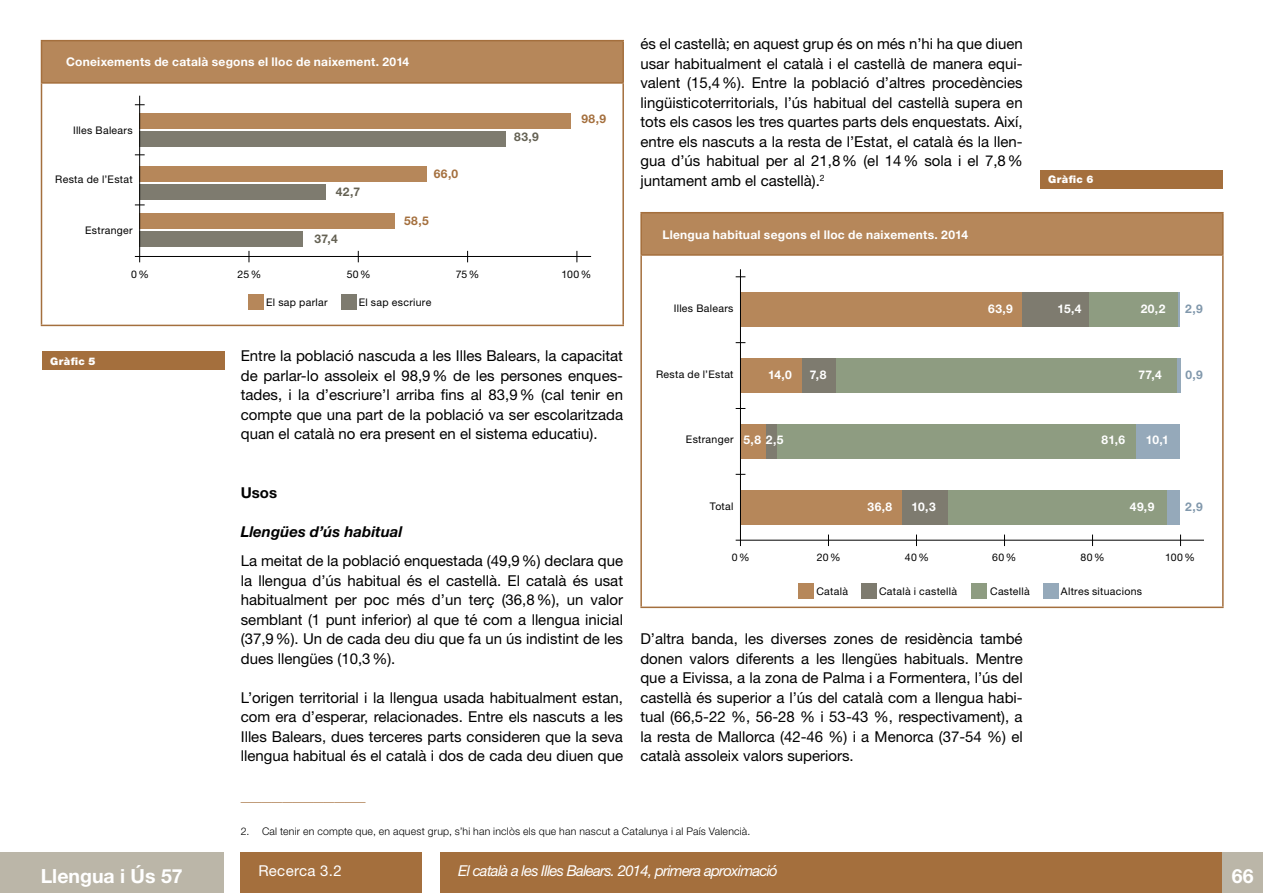
<style>
.page{position:relative;width:1263px;height:893px;background:#fff}
.page>*{position:absolute;margin:0;border:0;box-sizing:border-box;transform-origin:0 0}
.t1{font:700 19.5px "Helvetica Neue LT";color:#fff}
.t2{font:15px/19.5px "Helvetica Neue LT";color:#000;text-align:justify}
.t3{font:italic 15px "Helvetica Neue LT";letter-spacing:-.05em;color:#fff}
.t4{font:italic 700 15px "Helvetica Neue LT";color:#000}
.t5{font:15px "Helvetica Neue LT";letter-spacing:.02em;color:#fff}
.t6{font:700 15px "Helvetica Neue LT";color:#000}
.t7{font:700 12px "Helvetica Neue LT";letter-spacing:.02em;color:#fff}
.t8{font:700 12px "Helvetica Neue LT";color:#a46f3d}
.t9{font:700 12px "Helvetica Neue LT";color:#646153}
.t10{font:700 12px "Helvetica Neue LT";color:#8198ac}
.t11{font:10.5px "Helvetica Neue LT";letter-spacing:.03em;color:#000}
.t12{font:300 10.5px "Helvetica Neue LT";letter-spacing:.02em;color:#000}
.t13{font:900 10.5px "Helvetica Neue LT";letter-spacing:.04em;color:#fff}
.t14{font:10.5px "Stone Sans";color:#a46f3d}
</style>
<div class="page">
<div style="left:0;top:852px;width:223px;height:41px;background:#bbb6a8"></div>
<div style="left:1222px;top:852px;width:41px;height:41px;background:#bbb6a8"></div>
<div style="left:241px;top:852px;width:181px;height:41px;background:#a46f3d"></div>
<div style="left:440px;top:852px;width:782px;height:41px;background:#a46f3d"></div>
<div style="left:641px;top:213px;width:582px;height:42px;background:#b6875a"></div>
<hr style="left:640px;top:256px;width:2px;height:351px;background:#a46f3d">
<hr style="left:1222px;top:256px;width:1px;height:351px;background:#a46f3d">
<hr style="left:640px;top:607px;width:583px;height:1px;background:#a46f3d">
<hr style="left:640px;top:212px;width:583px;height:1px;background:#a46f3d">
<hr style="left:640px;top:213px;width:2px;height:41px;background:#a46f3d">
<hr style="left:1222px;top:213px;width:1px;height:41px;background:#a46f3d">
<hr style="left:640px;top:254px;width:583px;height:2px;background:#a46f3d">
<hr style="left:1178px;top:292px;width:2px;height:34px;background:#95a9ba">
<div style="left:1089px;top:292px;width:89px;height:34px;background:#8e9c81"></div>
<div style="left:1021px;top:292px;width:68px;height:34px;background:#7e7b6f"></div>
<div style="left:740px;top:292px;width:281px;height:34px;background:#b6875a"></div>
<hr style="left:1177px;top:359px;width:3px;height:34px;background:#95a9ba">
<div style="left:836px;top:359px;width:340px;height:34px;background:#8e9c81"></div>
<div style="left:802px;top:359px;width:34px;height:34px;background:#7e7b6f"></div>
<div style="left:740px;top:359px;width:61px;height:34px;background:#b6875a"></div>
<div style="left:1136px;top:424px;width:44px;height:34px;background:#95a9ba"></div>
<div style="left:777px;top:424px;width:358px;height:34px;background:#8e9c81"></div>
<div style="left:766px;top:424px;width:10px;height:34px;background:#7e7b6f"></div>
<div style="left:740px;top:424px;width:25px;height:34px;background:#b6875a"></div>
<div style="left:1167px;top:491px;width:12px;height:34px;background:#95a9ba"></div>
<div style="left:947px;top:491px;width:220px;height:34px;background:#8e9c81"></div>
<div style="left:902px;top:491px;width:45px;height:34px;background:#7e7b6f"></div>
<div style="left:740px;top:491px;width:162px;height:34px;background:#b6875a"></div>
<div style="left:42px;top:41px;width:581px;height:42px;background:#b6875a"></div>
<hr style="left:41px;top:84px;width:1px;height:241px;background:#a46f3d">
<hr style="left:622px;top:84px;width:2px;height:241px;background:#a46f3d">
<hr style="left:41px;top:325px;width:583px;height:1px;background:#a46f3d">
<hr style="left:41px;top:40px;width:583px;height:1px;background:#a46f3d">
<hr style="left:41px;top:41px;width:1px;height:41px;background:#a46f3d">
<hr style="left:622px;top:41px;width:2px;height:41px;background:#a46f3d">
<hr style="left:41px;top:82px;width:583px;height:2px;background:#a46f3d">
<div style="left:139px;top:231px;width:163px;height:16px;background:#7e7b6f"></div>
<div style="left:139px;top:213px;width:255px;height:16px;background:#b6875a"></div>
<div style="left:139px;top:184px;width:186px;height:16px;background:#7e7b6f"></div>
<div style="left:139px;top:166px;width:288px;height:16px;background:#b6875a"></div>
<div style="left:139px;top:131px;width:366px;height:16px;background:#7e7b6f"></div>
<div style="left:139px;top:113px;width:432px;height:15px;background:#b6875a"></div>
<div style="left:42px;top:351px;width:182px;height:19px;background:#a46f3d"></div>
<div style="left:1040px;top:170px;width:182px;height:18px;background:#a46f3d"></div>
<hr style="left:135px;top:256px;width:456px;height:1px;background:#000">
<hr style="left:139px;top:96px;width:1px;height:166px;background:#000">
<div style="left:248px;top:294px;width:16px;height:15px;background:#b6875a"></div>
<div style="left:341px;top:294px;width:15px;height:15px;background:#7e7b6f"></div>
<hr style="left:736px;top:540px;width:468px;height:1px;background:#000">
<hr style="left:740px;top:269px;width:1px;height:277px;background:#000">
<div style="left:797px;top:583px;width:16px;height:15px;background:#b6875a"></div>
<div style="left:971px;top:583px;width:16px;height:15px;background:#8e9c81"></div>
<div style="left:861px;top:583px;width:16px;height:15px;background:#7e7b6f"></div>
<div style="left:1043px;top:583px;width:15px;height:15px;background:#95a9ba"></div>
<p class="t7" style="left:66px;top:55px;width:345px">Coneixements de català segons el lloc de naixement. 2014</p>
<p class="t11" style="left:73px;top:124px;width:61px">Illes Balears</p>
<p class="t11" style="left:55px;top:173px;width:79px">Resta de l’Estat</p>
<p class="t8" style="left:434px;top:166px;width:26px">66,0</p>
<p class="t9" style="left:514px;top:129px;width:26px">83,9</p>
<p class="t8" style="left:581px;top:111px;width:26px">98,9</p>
<p class="t9" style="left:336px;top:184px;width:26px">42,7</p>
<p class="t9" style="left:315px;top:232px;width:25px">37,4</p>
<p class="t8" style="left:404px;top:214px;width:26px">58,5</p>
<p class="t11" style="left:85px;top:224px;width:49px">Estranger</p>
<p class="t11" style="left:131px;top:268px;width:19px">0%</p>
<p class="t11" style="left:237px;top:268px;width:25px">25%</p>
<p class="t11" style="left:347px;top:268px;width:25px">50%</p>
<p class="t11" style="left:456px;top:268px;width:25px">75%</p>
<p class="t11" style="left:562px;top:268px;width:31px">100%</p>
<p class="t13" style="left:50px;top:355px;width:47px">Gràfic 5</p>
<p class="t11" style="left:266px;top:296px;width:63px">El sap parlar</p>
<p class="t11" style="left:359px;top:296px;width:74px">El sap escriure</p>
<p class="t2" style="left:241px;top:346px;width:384px">Entre la població nascuda a les Illes Balears, la capacitat de parlar-lo assoleix el 98,9% de les persones enques&shy;tades, i la d’escriure’l arriba fins al 83,9% (cal tenir en compte que una part de la població va ser escolaritzada quan el català no era present en el sistema educatiu).</p>
<p class="t6" style="left:241px;top:483px;width:38px">Usos</p>
<p class="t4" style="left:241px;top:522px;width:163px">Llengües d’ús habitual</p>
<p class="t2" style="left:241px;top:551px;width:384px">La meitat de la població enquestada (49,9%) declara que la llengua d’ús habitual és el castellà. El català és usat habitualment per poc més d’un terç (36,8%), un valor semblant (1 punt inferior) al que té com a llengua inicial (37,9%). Un de cada deu diu que fa un ús indistint de les dues llengües (10,3%).</p>
<p class="t2" style="left:241px;top:687px;width:384px">L’origen territorial i la llengua usada habitualment estan, com era d’esperar, relacionades. Entre els nascuts a les Illes Balears, dues terceres parts consideren que la seva llengua habitual és el català i dos de cada deu diuen que</p>
<p class="t2" style="left:640px;top:34px;width:384px">és el castellà; en aquest grup és on més n’hi ha que diuen usar habitualment el català i el castellà de manera equi&shy;valent (15,4%). Entre la població d’altres procedències lingüisticoterritorials, l’ús habitual del castellà supera en tots els casos les tres quartes parts dels enquestats. Així, entre els nascuts a la resta de l’Estat, el català és la llen&shy;gua d’ús habitual per al 21,8% (el 14% sola i el 7,8% juntament amb el castellà).<sup>2</sup></p>
<p class="t13" style="left:1048px;top:173px;width:47px">Gràfic 6</p>
<p class="t7" style="left:662px;top:227px;width:307px">Llengua habitual segons el lloc de naixements. 2014</p>
<p class="t11" style="left:674px;top:302px;width:61px">Illes Balears</p>
<p class="t7" style="left:988px;top:301px;width:26px">63,9</p>
<p class="t7" style="left:1057px;top:301px;width:26px">15,4</p>
<p class="t7" style="left:1141px;top:301px;width:26px">20,2</p>
<p class="t10" style="left:1185px;top:301px;width:19px">2,9</p>
<p class="t11" style="left:656px;top:368px;width:79px">Resta de l’Estat</p>
<p class="t7" style="left:768px;top:368px;width:25px">14,0</p>
<p class="t7" style="left:810px;top:368px;width:18px">7,8</p>
<p class="t7" style="left:1138px;top:368px;width:25px">77,4</p>
<p class="t10" style="left:1185px;top:368px;width:19px">0,9</p>
<p class="t11" style="left:686px;top:433px;width:49px">Estranger</p>
<p class="t7" style="left:743px;top:432px;width:42px">5,8 2,5</p>
<p class="t7" style="left:1101px;top:432px;width:25px">81,6</p>
<p class="t7" style="left:1146px;top:432px;width:25px">10,1</p>
<p class="t11" style="left:710px;top:500px;width:25px">Total</p>
<p class="t7" style="left:867px;top:499px;width:26px">36,8</p>
<p class="t7" style="left:912px;top:499px;width:26px">10,3</p>
<p class="t7" style="left:1130px;top:499px;width:26px">49,9</p>
<p class="t10" style="left:1185px;top:499px;width:19px">2,9</p>
<p class="t11" style="left:732px;top:551px;width:19px">0%</p>
<p class="t11" style="left:817px;top:551px;width:25px">20%</p>
<p class="t11" style="left:905px;top:551px;width:25px">40%</p>
<p class="t11" style="left:992px;top:551px;width:26px">60%</p>
<p class="t11" style="left:1080px;top:551px;width:26px">80%</p>
<p class="t11" style="left:1165px;top:551px;width:31px">100%</p>
<p class="t11" style="left:816px;top:585px;width:33px">Català</p>
<p class="t11" style="left:879px;top:585px;width:79px">Català i castellà</p>
<p class="t11" style="left:990px;top:585px;width:41px">Castellà</p>
<p class="t11" style="left:1061px;top:585px;width:83px">Altres situacions</p>
<p class="t2" style="left:640px;top:629px;width:384px">D’altra banda, les diverses zones de residència també donen valors diferents a les llengües habituals. Mentre que a Eivissa, a la zona de Palma i a Formentera, l’ús del castellà és superior a l’ús del català com a llengua habi&shy;tual (66,5-22 %, 56-28 % i 53-43 %, respectivament), a la resta de Mallorca (42-46 %) i a Menorca (37-54 %) el català assoleix valors superiors.</p>
<p class="t14" style="left:241px;top:795px;width:126px">————————————</p>
<p class="t12" style="left:241px;top:824px;width:511px">2. Cal tenir en compte que, en aquest grup, s’hi han inclòs els que han nascut a Catalunya i al País Valencià.</p>
<h1 class="t1" style="left:41px;top:864px;width:143px">Llengua i Ús 57</h1>
<p class="t5" style="left:258px;top:862px;width:85px">Recerca 3.2</p>
<p class="t3" style="left:458px;top:862px;width:321px">El català a les Illes Balears. 2014, primera aproximació</p>
<h1 class="t1" style="left:1232px;top:864px;width:23px">66</h1>
</div>
